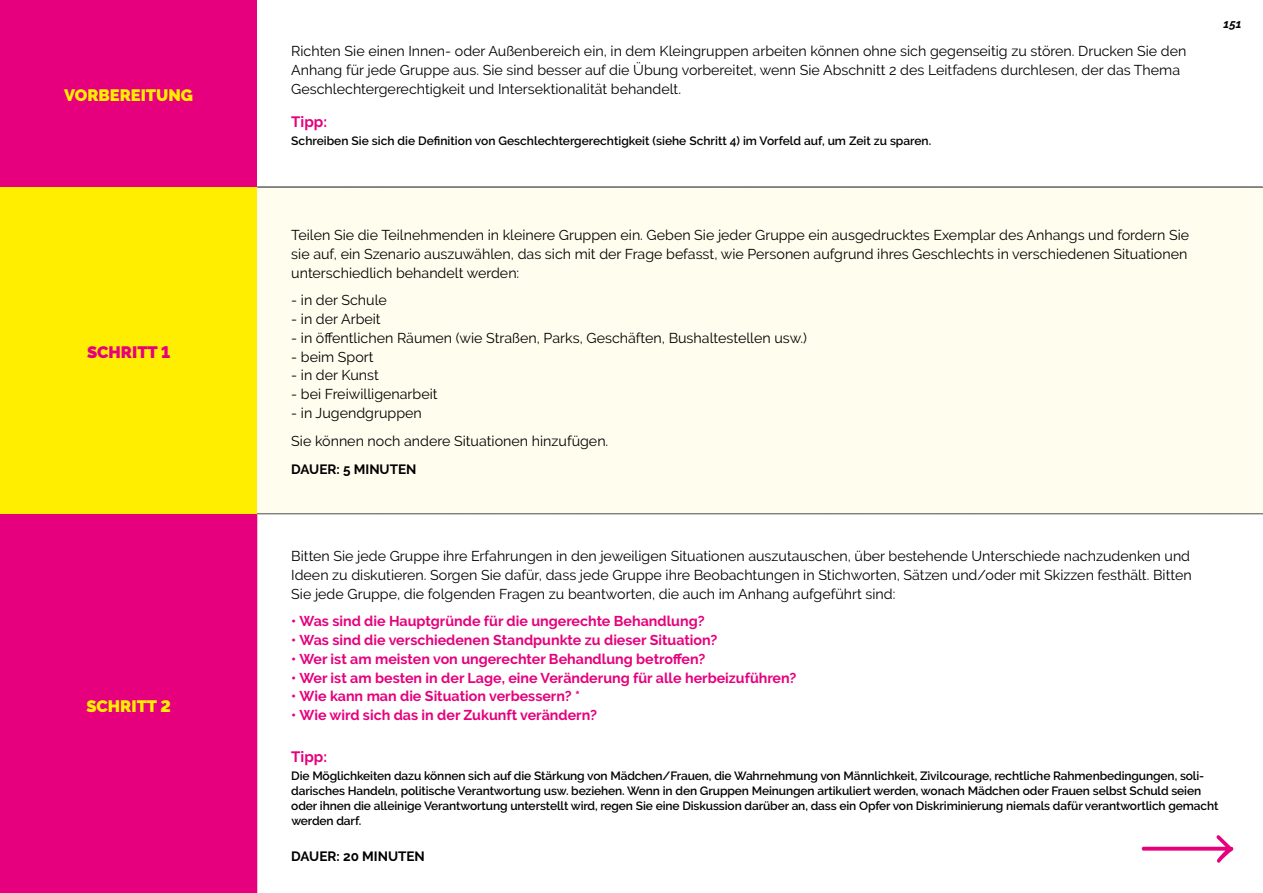
<style>
.page{position:relative;width:1263px;height:893px;background:#fff}
.page>*{position:absolute;margin:0;border:0;box-sizing:border-box;transform-origin:0 0}
.t1{font:900 16.5px "Raleway";color:#fe0}
.t2{font:900 16.5px "Raleway";color:#e6007d}
.t3{font:700 15px "Raleway";color:#e6007d}
.t4{font:14.25px/18.8px "Raleway";color:#000}
.t5{font:700 14.25px "Raleway";color:#e6007d}
.t6{font:700 13.5px "Raleway";color:#000}
.t7{font:600 12px/15px "Raleway";letter-spacing:-.01em;color:#000}
.t8{font:italic 700 12px "Raleway";color:#000}
</style>
<div class="page">
<div style="left:0;top:0;width:257px;height:893px;background:#e6007d"></div>
<div style="left:0;top:187px;width:257px;height:327px;background:#fe0"></div>
<div style="left:257px;top:187px;width:1006px;height:327px;background:#fffdee"></div>
<svg style="left:257px;top:187px;width:1006px;height:1px"></svg>
<svg style="left:257px;top:513px;width:1006px;height:1px"></svg>
<svg style="left:1141px;top:835px;width:93px;height:28px"></svg>
<p class="t1" style="left:64px;top:86px;width:131px">VORBEREITUNG</p>
<p class="t2" style="left:87px;top:343px;width:85px">SCHRITT 1</p>
<p class="t1" style="left:86px;top:697px;width:86px">SCHRITT 2</p>
<p class="t4" style="left:291px;top:42px;width:897px">Richten Sie einen Innen- oder Außenbereich ein, in dem Kleingruppen arbeiten können ohne sich gegenseitig zu stören. Drucken Sie den<br>Anhang für jede Gruppe aus. Sie sind besser auf die Übung vorbereitet, wenn Sie Abschnitt 2 des Leitfadens durchlesen, der das Thema<br>Geschlechtergerechtigkeit und Intersektionalität behandelt.</p>
<p class="t3" style="left:291px;top:115px;width:37px">Tipp:</p>
<p class="t7" style="left:291px;top:133px;width:641px">Schreiben Sie sich die Definition von Geschlechtergerechtigkeit (siehe Schritt 4) im Vorfeld auf, um Zeit zu sparen.</p>
<p class="t4" style="left:291px;top:226px;width:899px">Teilen Sie die Teilnehmenden in kleinere Gruppen ein. Geben Sie jeder Gruppe ein ausgedrucktes Exemplar des Anhangs und fordern Sie sie auf, ein Szenario auszuwählen, das sich mit der Frage befasst, wie Personen aufgrund ihres Geschlechts in verschiedenen Situationen unterschiedlich behandelt werden:</p>
<p class="t4" style="left:291px;top:291px;width:97px">- in der Schule</p>
<p class="t4" style="left:291px;top:311px;width:91px">- in der Arbeit</p>
<p class="t4" style="left:291px;top:328px;width:517px">- in öffentlichen Räumen (wie Straßen, Parks, Geschäften, Bushaltestellen usw.)</p>
<p class="t4" style="left:291px;top:349px;width:84px">- beim Sport</p>
<p class="t4" style="left:291px;top:367px;width:89px">- in der Kunst</p>
<p class="t4" style="left:291px;top:385px;width:148px">- bei Freiwilligenarbeit</p>
<p class="t4" style="left:291px;top:400px;width:319px;line-height:27.8px">- in Jugendgruppen<br>Sie können noch andere Situationen hinzufügen.</p>
<p class="t6" style="left:291px;top:462px;width:127px">DAUER: 5 MINUTEN</p>
<p class="t8" style="left:1223px;top:19px;width:19px">151</p>
<p class="t4" style="left:291px;top:547px;width:902px;text-align:justify">Bitten Sie jede Gruppe ihre Erfahrungen in den jeweiligen Situationen auszutauschen, über bestehende Unterschiede nachzudenken und Ideen zu diskutieren. Sorgen Sie dafür, dass jede Gruppe ihre Beobachtungen in Stichworten, Sätzen und/oder mit Skizzen festhält. Bitten Sie jede Gruppe, die folgenden Fragen zu beantworten, die auch im Anhang aufgeführt sind:</p>
<p class="t5" style="left:291px;top:616px;width:415px">• Was sind die Hauptgründe für die ungerechte Behandlung?</p>
<p class="t5" style="left:291px;top:635px;width:428px">• Was sind die verschiedenen Standpunkte zu dieser Situation?</p>
<p class="t5" style="left:291px;top:651px;width:416px">• Wer ist am meisten von ungerechter Behandlung betroffen?</p>
<p class="t5" style="left:291px;top:672px;width:507px">• Wer ist am besten in der Lage, eine Veränderung für alle herbeizuführen?</p>
<p class="t5" style="left:291px;top:691px;width:290px">• Wie kann man die Situation verbessern? *</p>
<p class="t5" style="left:291px;top:710px;width:307px">• Wie wird sich das in der Zukunft verändern?</p>
<p class="t3" style="left:291px;top:751px;width:37px">Tipp:</p>
<p class="t7" style="left:291px;top:768px;width:929px">Die Möglichkeiten dazu können sich auf die Stärkung von Mädchen/Frauen, die Wahrnehmung von Männlichkeit, Zivilcourage, rechtliche Rahmenbedingungen, soli&shy;darisches Handeln, politische Verantwortung usw. beziehen. Wenn in den Gruppen Meinungen artikuliert werden, wonach Mädchen oder Frauen selbst Schuld seien oder ihnen die alleinige Verantwortung unterstellt wird, regen Sie eine Diskussion darüber an, dass ein Opfer von Diskriminierung niemals dafür verantwortlich gemacht werden darf.</p>
<p class="t6" style="left:291px;top:849px;width:135px">DAUER: 20 MINUTEN</p>
</div>
